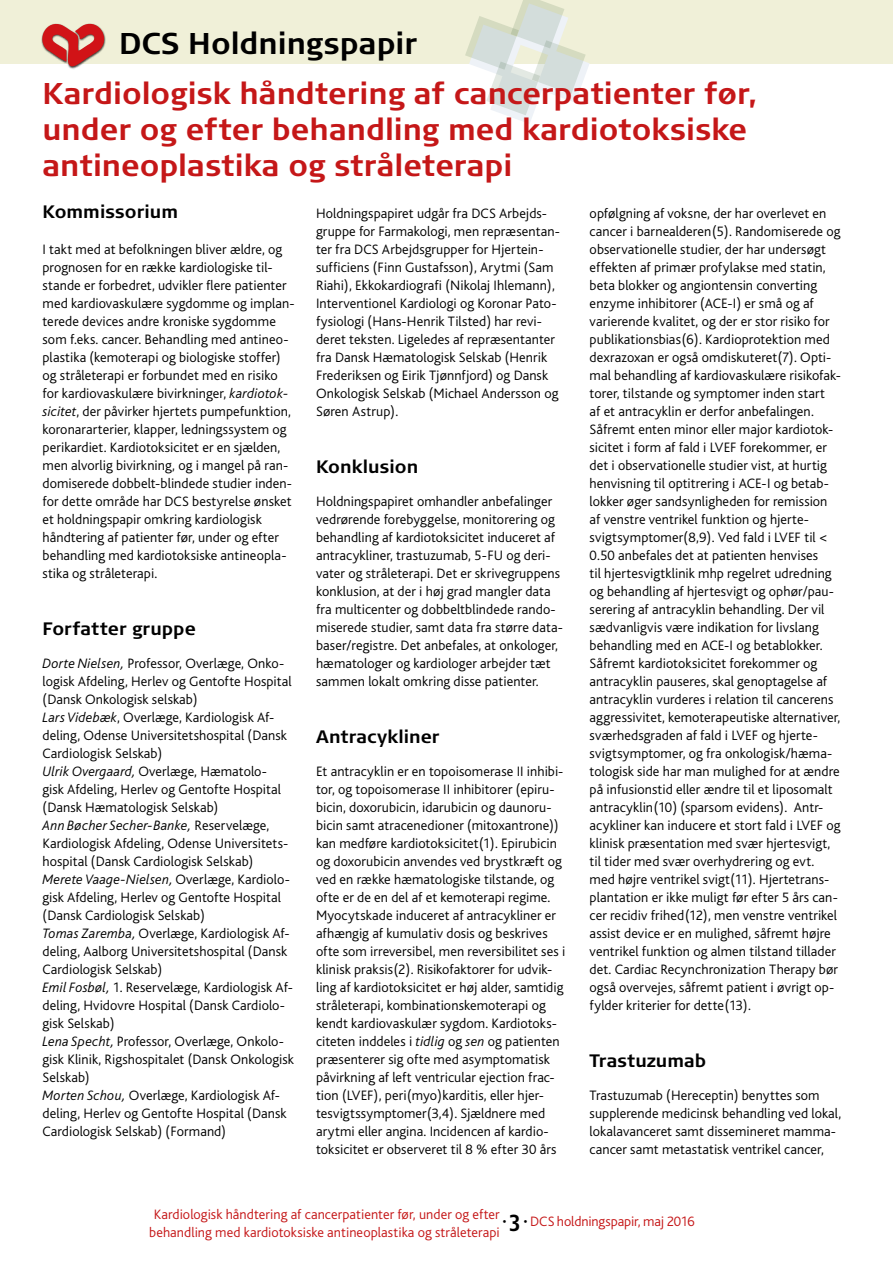
<style>
.page{position:relative;width:893px;height:1263px;background:#fff}
.page>*{position:absolute;margin:0;border:0;box-sizing:border-box;transform-origin:0 0}
.t1{font:700 30px/36px "Signa Normal";color:#c51718}
.t2{font:700 30px "Signa Normal";color:#000}
.t3{font:700 18px "Signa Normal";color:#000}
.t4{font:300 14.25px/18px "Bliss";letter-spacing:.005em;color:#000}
.t5{font:300 14.25px/18px "Bliss";letter-spacing:.005em;color:#c51718;text-align:center}
.s1{font-style:italic}
.s2{color:#000}
.s3{font-family:"Signa Column";font-weight:700;font-size:23.1px;color:#000}
</style>
<div class="page">
<div style="left:0;top:0;width:893px;height:63px;background:#f0f0d8"></div>
<svg style="left:465px;top:0;width:125px;height:124px"></svg>
<img style="left:41px;top:23px;width:64px;height:46px">
<svg style="left:42px;top:24px;width:62px;height:42px"></svg>
<h1 class="t2" style="left:119px;top:26px;width:300px">DCS Holdningspapir</h1>
<h1 class="t1" style="left:43px;top:75px;width:717px">Kardiologisk håndtering af cancerpatienter før, under og efter behandling med kardiotoksiske antineoplastika og stråleterapi</h1>
<p class="t3" style="left:43px;top:202px;width:137px">Kommissorium</p>
<p class="t4" style="left:43px;top:241px;width:254px">I takt med at befolkningen bliver ældre, og prognosen for en række kardiologiske til&shy;stande er forbedret, udvikler flere patienter med kardiovaskulære sygdomme og implan&shy;terede devices andre kroniske sygdomme som f.eks. cancer. Behandling med antineo&shy;plastika (kemoterapi og biologiske stoffer) og stråleterapi er forbundet med en risiko for kardiovaskulære bivirkninger, <span class="s1">kardiotok&shy;sicitet</span>, der påvirker hjertets pumpefunktion, koronararterier, klapper, ledningssystem og perikardiet. Kardiotoksicitet er en sjælden, men alvorlig bivirkning, og i mangel på ran&shy;domiserede dobbelt-blindede studier inden&shy;for dette område har DCS bestyrelse ønsket et holdningspapir omkring kardiologisk håndtering af patienter før, under og efter behandling med kardiotoksiske antineopla&shy;stika og stråleterapi.</p>
<p class="t4" style="left:316px;top:205px;width:245px">Holdningspapiret udgår fra DCS Arbejds&shy;gruppe for Farmakologi, men repræsentan&shy;ter fra DCS Arbejdsgrupper for Hjertein&shy;sufficiens (Finn Gustafsson), Arytmi (Sam Riahi), Ekkokardiografi (Nikolaj Ihlemann), Interventionel Kardiologi og Koronar Pato&shy;fysiologi (Hans-Henrik Tilsted) har revi&shy;deret teksten. Ligeledes af repræsentanter fra Dansk Hæmatologisk Selskab (Henrik Frederiksen og Eirik Tjønnfjord) og Dansk Onkologisk Selskab (Michael Andersson og Søren Astrup).</p>
<p class="t4" style="left:590px;top:205px;width:253px">opfølgning af voksne, der har overlevet en cancer i barnealderen(5). Randomiserede og observationelle studier, der har undersøgt effekten af primær profylakse med statin, beta blokker og angiontensin converting enzyme inhibitorer (ACE-I) er små og af varierende kvalitet, og der er stor risiko for publikationsbias(6). Kardioprotektion med dexrazoxan er også omdiskuteret(7). Opti&shy;mal behandling af kardiovaskulære risikofak&shy;torer, tilstande og symptomer inden start<br>af et antracyklin er derfor anbefalingen.<br>Såfremt enten minor eller major kardiotok&shy;sicitet i form af fald i LVEF forekommer, er det i observationelle studier vist, at hurtig henvisning til optitrering i ACE-I og betab&shy;lokker øger sandsynligheden for remission af venstre ventrikel funktion og hjerte&shy;svigtsymptomer(8,9). Ved fald i LVEF til &lt; 0.50 anbefales det at patienten henvises<br>til hjertesvigtklinik mhp regelret udredning og behandling af hjertesvigt og ophør/pau&shy;serering af antracyklin behandling. Der vil sædvanligvis være indikation for livslang behandling med en ACE-I og betablokker.<br>Såfremt kardiotoksicitet forekommer og antracyklin pauseres, skal genoptagelse af antracyklin vurderes i relation til cancerens aggressivitet, kemoterapeutiske alternativer, sværhedsgraden af fald i LVEF og hjerte&shy;svigtsymptomer, og fra onkologisk/hæma&shy;tologisk side har man mulighed for at ændre på infusionstid eller ændre til et liposomalt antracyklin(10) (sparsom evidens). Antr&shy;acykliner kan inducere et stort fald i LVEF og klinisk præsentation med svær hjertesvigt, til tider med svær overhydrering og evt. med højre ventrikel svigt(11). Hjertetrans&shy;plantation er ikke muligt før efter 5 års can&shy;cer recidiv frihed(12), men venstre ventrikel assist device er en mulighed, såfremt højre ventrikel funktion og almen tilstand tillader det. Cardiac Recynchronization Therapy bør også overvejes, såfremt patient i øvrigt op&shy;fylder kriterier for dette(13).</p>
<p class="t3" style="left:316px;top:456px;width:104px">Konklusion</p>
<p class="t4" style="left:316px;top:493px;width:248px">Holdningspapiret omhandler anbefalinger vedrørende forebyggelse, monitorering og behandling af kardiotoksicitet induceret af antracykliner, trastuzumab, 5-FU og deri&shy;vater og stråleterapi. Det er skrivegruppens konklusion, at der i høj grad mangler data fra multicenter og dobbeltblindede rando&shy;miserede studier, samt data fra større data&shy;baser/registre. Det anbefales, at onkologer, hæmatologer og kardiologer arbejder tæt sammen lokalt omkring disse patienter.</p>
<p class="t3" style="left:43px;top:618px;width:155px">Forfatter gruppe</p>
<p class="t4" style="left:43px;top:655px;width:253px"><span class="s1">Dorte Nielsen,</span> Professor, Overlæge, Onko&shy;logisk Afdeling, Herlev og Gentofte Hospital (Dansk Onkologisk selskab)<br><span class="s1">Lars Videbæk</span>, Overlæge, Kardiologisk Af&shy;deling, Odense Universitetshospital (Dansk Cardiologisk Selskab)<br><span class="s1">Ulrik Overgaard,</span> Overlæge, Hæmatolo-<br>gisk Afdeling, Herlev og Gentofte Hospital (Dansk Hæmatologisk Selskab)<br><span class="s1">Ann Bøcher Secher-Banke,</span> Reservelæge, Kardiologisk Afdeling, Odense Universitets&shy;hospital (Dansk Cardiologisk Selskab)<br><span class="s1">Merete Vaage-Nielsen,</span> Overlæge, Kardiolo&shy;gisk Afdeling, Herlev og Gentofte Hospital (Dansk Cardiologisk Selskab)<br><span class="s1">Tomas Zaremba,</span> Overlæge, Kardiologisk Af&shy;deling, Aalborg Universitetshospital (Dansk Cardiologisk Selskab)<br><span class="s1">Emil Fosbøl,</span> 1. Reservelæge, Kardiologisk Af&shy;deling, Hvidovre Hospital (Dansk Cardiolo&shy;gisk Selskab)<br><span class="s1">Lena Specht,</span> Professor, Overlæge, Onkolo&shy;gisk Klinik, Rigshospitalet (Dansk Onkologisk Selskab)<br><span class="s1">Morten Schou,</span> Overlæge, Kardiologisk Af&shy;deling, Herlev og Gentofte Hospital (Dansk Cardiologisk Selskab) (Formand)</p>
<p class="t3" style="left:316px;top:726px;width:125px">Antracykliner</p>
<p class="t4" style="left:316px;top:763px;width:251px">Et antracyklin er en topoisomerase II inhibi&shy;tor, og topoisomerase II inhibitorer (epiru&shy;bicin, doxorubicin, idarubicin og daunoru&shy;bicin samt atracenedioner (mitoxantrone)) kan medføre kardiotoksicitet(1). Epirubicin og doxorubicin anvendes ved brystkræft og ved en række hæmatologiske tilstande, og ofte er de en del af et kemoterapi regime.<br>Myocytskade induceret af antracykliner er afhængig af kumulativ dosis og beskrives ofte som irreversibel, men reversibilitet ses i klinisk praksis(2). Risikofaktorer for udvik&shy;ling af kardiotoksicitet er høj alder, samtidig stråleterapi, kombinationskemoterapi og kendt kardiovaskulær sygdom. Kardiotoks&shy;citeten inddeles i <span class="s1">tidlig</span> og <span class="s1">sen</span> og patienten præsenterer sig ofte med asymptomatisk påvirkning af left ventricular ejection frac&shy;tion (LVEF), peri(myo)karditis, eller hjer&shy;tesvigtssymptomer(3,4). Sjældnere med arytmi eller angina. Incidencen af kardio&shy;toksicitet er observeret til 8 % efter 30 års</p>
<p class="t3" style="left:590px;top:1050px;width:118px">Trastuzumab</p>
<p class="t4" style="left:590px;top:1087px;width:253px">Trastuzumab (Hereceptin) benyttes som supplerende medicinsk behandling ved lokal, lokalavanceret samt dissemineret mamma&shy;cancer samt metastatisk ventrikel cancer,</p>
<p class="t5" style="left:149px;top:1206px;width:352px">Kardiologisk håndtering af cancerpatienter før, under og efter behandling med kardiotoksiske antineoplastika og stråleterapi</p>
<p class="t5" style="left:190px;top:1213px;width:507px">NSAID behandling hos patienter med hjertekarsygdom <span class="s2">•</span> <span class="s3">3</span> <span class="s2">•</span> DCS holdningspapir, maj 2016</p>
</div>
